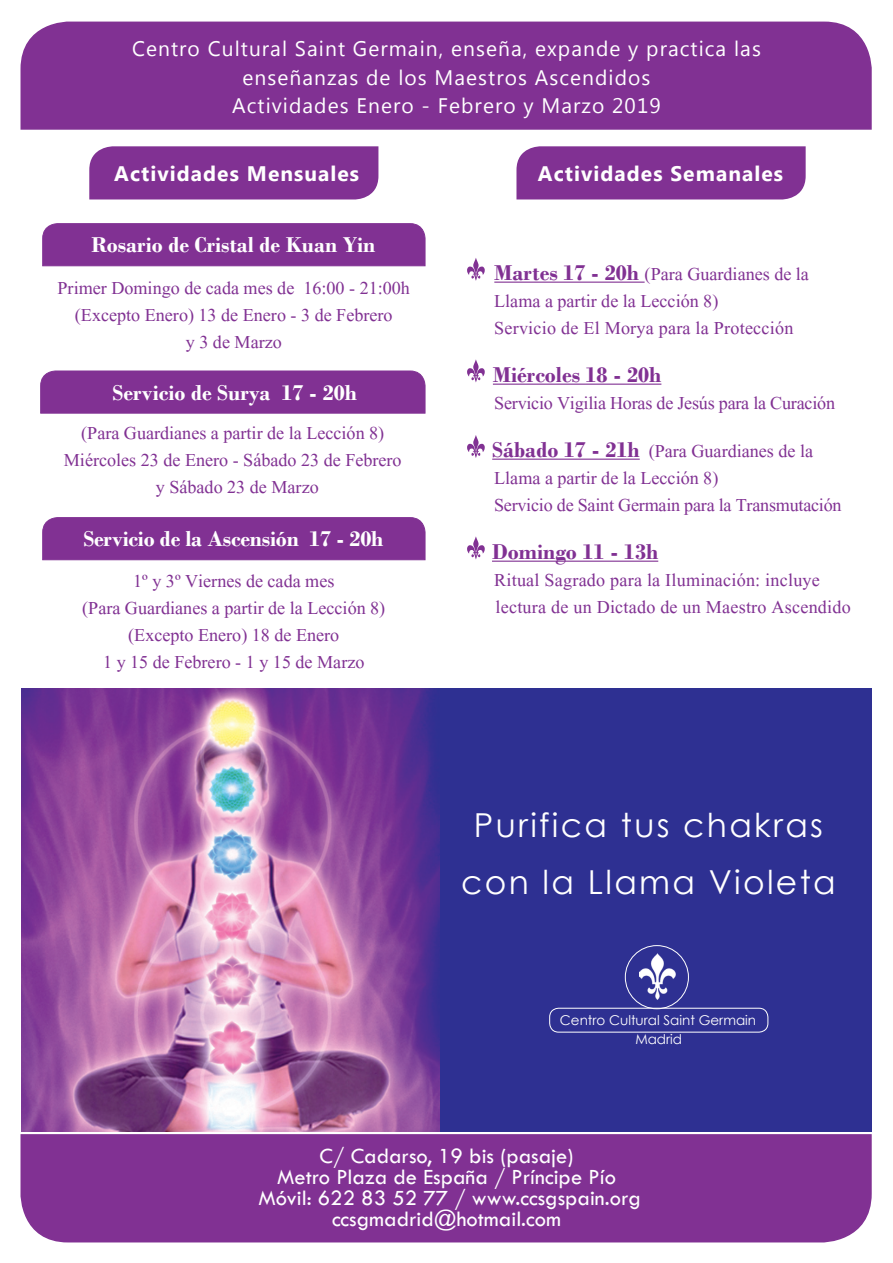
<style>
.page{position:relative;width:893px;height:1263px;background:#fff}
.page>*{position:absolute;margin:0;border:0;box-sizing:border-box;transform-origin:0 0}
.t1{font:33px/57px "Century Gothic";letter-spacing:.07em;color:#fff;text-align:center}
.t2{font:22.5px/27px "Aparajita";color:#813193}
.t3{font:22.5px/21px "Tw Cen";color:#fff;text-align:center}
.t4{font:700 22.5px "Bodoni";color:#fff}
.t5{font:700 22.5px "Bodoni";color:#813193}
.t6{font:21px/28.5px "Lao UI";letter-spacing:.05em;color:#fff;text-align:center}
.t7{font:700 21px "Lao UI";letter-spacing:.05em;color:#fff}
.t8{font:13.5px "Century Gothic";color:#fff}
.s1{font-family:"Bodoni";font-weight:700}
</style>
<div class="page">
<div style="left:20px;top:21px;width:852px;height:109px;background:#813193"></div>
<div style="left:20px;top:1134px;width:852px;height:109px;background:#813193"></div>
<div style="left:89px;top:146px;width:289px;height:53px;background:#813193"></div>
<svg style="left:42px;top:223px;width:383px;height:44px;background:#843695"></svg>
<div style="left:40px;top:371px;width:385px;height:43px;background:#813193"></div>
<svg style="left:43px;top:560px;width:382px;height:1px"></svg>
<div style="left:42px;top:517px;width:383px;height:43px;background:#813193"></div>
<hr style="left:494px;top:282px;width:151px;height:1px;background:#813193">
<hr style="left:493px;top:384px;width:168px;height:1px;background:#813193">
<hr style="left:492px;top:459px;width:148px;height:1px;background:#813193">
<hr style="left:492px;top:561px;width:166px;height:1px;background:#813193">
<svg style="left:467px;top:258px;width:18px;height:23px"></svg>
<svg style="left:467px;top:359px;width:18px;height:23px"></svg>
<svg style="left:467px;top:435px;width:18px;height:23px"></svg>
<svg style="left:467px;top:536px;width:18px;height:23px"></svg>
<div style="left:516px;top:146px;width:290px;height:53px;background:#813193"></div>
<div style="left:425px;top:688px;width:447px;height:444px;background:#2e3092"></div>
<img style="left:21px;top:689px;width:419px;height:443px">
<div style="left:549px;top:1008px;width:219px;height:24px;border:1px solid #fff;border-radius:9px"></div>
<div style="left:625px;top:945px;width:64px;height:64px;border:1px solid #fff;border-radius:50%"></div>
<img style="left:639px;top:953px;width:37px;height:47px">
<p class="t6" style="left:132px;top:34px;width:630px">Centro Cultural Saint Germain, enseña, expande y practica las enseñanzas de los Maestros Ascendidos<br>Actividades Enero - Febrero y Marzo 2019</p>
<p class="t7" style="left:114px;top:159px;width:246px">Actividades Mensuales</p>
<p class="t4" style="left:92px;top:232px;width:285px">Rosario de Cristal de Kuan Yin</p>
<p class="t2" style="left:58px;top:277px;width:354px;text-align:center">Primer Domingo de cada mes de 16:00 - 21:00h (Excepto Enero) 13 de Enero - 3 de Febrero<br>y 3 de Marzo</p>
<p class="t4" style="left:113px;top:379px;width:246px">Servicio de Surya 17 - 20h</p>
<p class="t2" style="left:64px;top:422px;width:339px;text-align:center">(Para Guardianes a partir de la Lección 8)<br>Miércoles 23 de Enero - Sábado 23 de Febrero y Sábado 23 de Marzo</p>
<p class="t4" style="left:83px;top:525px;width:302px">Servicio de la Ascensión 17 - 20h</p>
<p class="t2" style="left:82px;top:570px;width:305px;text-align:center">1º y 3º Viernes de cada mes<br>(Para Guardianes a partir de la Lección 8) (Excepto Enero) 18 de Enero<br>1 y 15 de Febrero - 1 y 15 de Marzo</p>
<p class="t7" style="left:538px;top:159px;width:247px">Actividades Semanales</p>
<p class="t2" style="left:494px;top:263px;width:316px"><span class="s1">Martes 17 - 20h</span> (Para Guardianes de la<br>Llama a partir de la Lección 8)<br>Servicio de El Morya para la Protección</p>
<p class="t5" style="left:493px;top:362px;width:170px">Miércoles 18 - 20h</p>
<p class="t2" style="left:492px;top:382px;width:344px;line-height:48px">Servicio Vigilia Horas de Jesús para la Curación<br><span class="s1">Sábado 17 - 21h</span> (Para Guardianes de la</p>
<p class="t2" style="left:494px;top:467px;width:349px">Llama a partir de la Lección 8)<br>Servicio de Saint Germain para la Transmutación</p>
<p class="t5" style="left:492px;top:539px;width:168px">Domingo 11 - 13h</p>
<p class="t2" style="left:494px;top:569px;width:358px">Ritual Sagrado para la Iluminación: incluye lectura de un Dictado de un Maestro Ascendido</p>
<h1 class="t1" style="left:461px;top:796px;width:376px">Purifica tus chakras con la Llama Violeta</h1>
<p class="t8" style="left:560px;top:1011px;width:198px">Centro Cultural Saint Germain</p>
<p class="t8" style="left:635px;top:1030px;width:48px">Madrid</p>
<p class="t3" style="left:258px;top:1145px;width:384px">C/ Cadarso, 19 bis (pasaje)<br>Metro Plaza de España / Príncipe Pío<br>Móvil: 622 83 52 77 / www.ccsgspain.org ccsgmadrid@hotmail.com</p>
</div>
